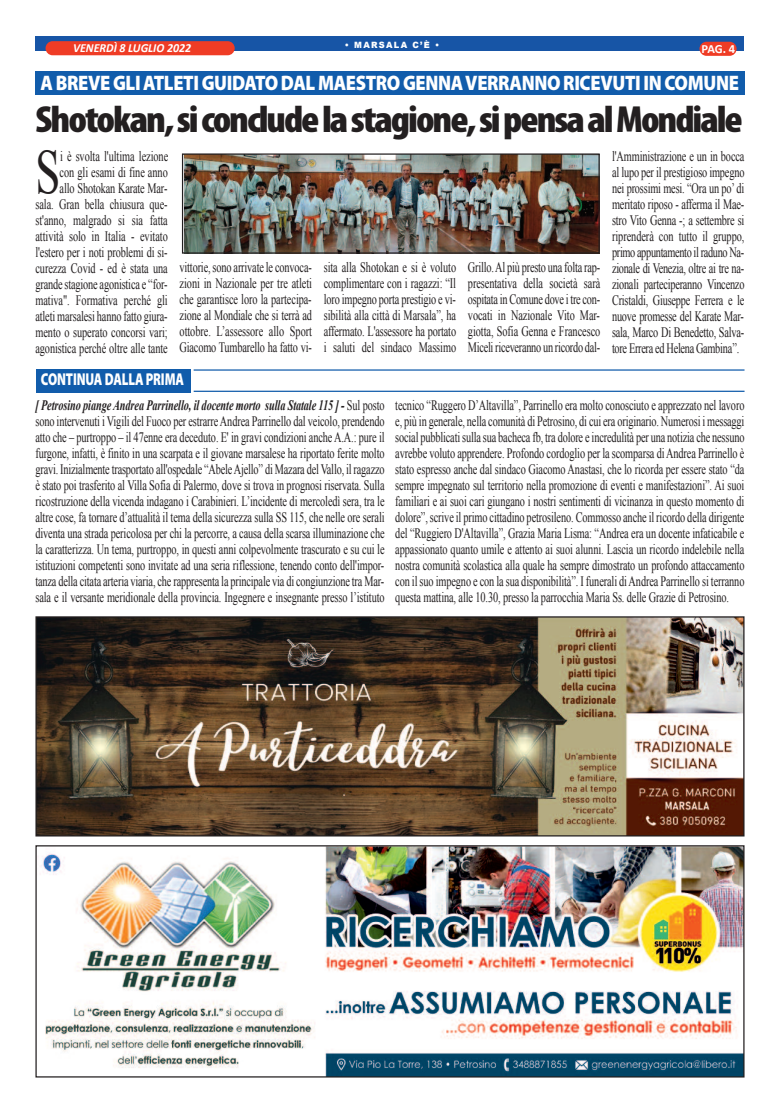
<style>
.page{position:relative;width:780px;height:1113px;background:#fff}
.page>*{position:absolute;margin:0;border:0;box-sizing:border-box;transform-origin:0 0}
.t1{font:62.62px "Times New Roman";color:#231f20;scale:.72 1}
.t2{font:900 condensed 37.88px "Myriad Pro";letter-spacing:-.05em;color:#231f20;scale:1.09 1}
.t3{font:900 21.12px "Myriad Pro";letter-spacing:-.02em;color:#fff;scale:.88 1}
.t4{font:900 17.25px "Myriad Pro";letter-spacing:-.01em;color:#fff;scale:.74 1}
.t5{font:14.38px/16px "Times New Roman";letter-spacing:-.01em;color:#231f20;text-align:justify;scale:.72 1}
.t6{font:700 12.5px "Calibri";color:#fff}
.t7{font:italic 700 12.38px "Calibri";color:#fff;scale:.96 1}
.t8{font:900 8.62px "Arial";letter-spacing:.15em;color:#fff;scale:.96 1}
.s1{font-weight:700;font-style:italic}
</style>
<div class="page">
<div style="left:35px;top:36px;width:709px;height:14px;background:#1755a6"></div>
<div style="left:699px;top:42px;width:37px;height:14px;background:#ef3c25;border-radius:7px"></div>
<div style="left:46px;top:41px;width:189px;height:14px;background:#ef3c25;border-radius:7px"></div>
<img style="left:40px;top:847px;width:702px;height:228px">
<div style="left:35px;top:845px;width:709px;height:232px;border:1px solid #231f20"></div>
<img style="left:37px;top:618px;width:705px;height:216px">
<div style="left:35px;top:616px;width:709px;height:220px;border:1px solid #231f20"></div>
<hr style="left:194px;top:369px;width:550px;height:2px;background:#115cab">
<hr style="left:194px;top:391px;width:550px;height:1px;background:#115cab">
<div style="left:36px;top:369px;width:154px;height:23px;background:#115cab"></div>
<div style="left:35px;top:71px;width:709px;height:24px;background:#115cab"></div>
<img style="left:185px;top:155px;width:412px;height:97px">
<div style="left:182px;top:153px;width:417px;height:101px;border:1px solid #231f20"></div>
<p class="t8" style="left:345px;top:39px;width:100px">• MARSALA C’È •</p>
<p class="t7" style="left:73px;top:43px;width:125px">VENERDÌ 8 LUGLIO 2022</p>
<p class="t6" style="left:701px;top:44px;width:35px">PAG. 4</p>
<h3 class="t3" style="left:41px;top:75px;width:795px">A BREVE GLI ATLETI GUIDATO DAL MAESTRO GENNAVERRANNO RICEVUTI IN COMUNE</h3>
<h2 class="t2" style="left:35px;top:106px;width:650px">Shotokan,siconcludelastagione,sipensaalMondiale</h2>
<h1 class="t1" style="left:35px;top:137px;width:36px">S</h1>
<p class="t5" style="left:35px;top:148px;width:186px;text-align:right">i è svolta l'ultima lezione<br>con gli esami di fine anno<br>allo Shotokan Karate Mar-<br>sala. Gran bella chiusura que&shy;st'anno, malgrado si sia fatta attività solo in Italia - evitato l'estero per i noti problemi di si&shy;curezza Covid - ed è stata una grande stagione agonistica e “for&shy;mativa". Formativa perché gli atleti marsalesi hanno fatto giura&shy;mento o superato concorsi vari; agonistica perché oltre alle tante</p>
<p class="t5" style="left:179px;top:259px;width:185px">vittorie, sono arrivate le convoca&shy;zioni in Nazionale per tre atleti che garantisce loro la partecipa&shy;zione al Mondiale che si terrà ad ottobre. L’assessore allo Sport Giacomo Tumbarello ha fatto vi-</p>
<p class="t5" style="left:324px;top:259px;width:185px">sita alla Shotokan e si è voluto complimentare con i ragazzi: “Il loro impegno porta prestigio e vi&shy;sibilità alla città di Marsala”, ha affermato. L'assessore ha portato i saluti del sindaco Massimo</p>
<p class="t5" style="left:468px;top:259px;width:185px">Grillo.Al più presto una folta rap&shy;presentativa della società sarà ospitata in Comune dove i tre con&shy;vocati in Nazionale Vito Mar&shy;giotta, Sofia Genna e Francesco Miceli riceveranno un ricordo dal-</p>
<p class="t4" style="left:41px;top:372px;width:195px">CONTINUA DALLA PRIMA</p>
<p class="t5" style="left:612px;top:148px;width:185px">l'Amministrazione e un in bocca al lupo per il prestigioso impegno nei prossimi mesi. “Ora un po’ di meritato riposo - afferma il Mae&shy;stro Vito Genna -; a settembre si riprenderà con tutto il gruppo, primo appuntamento il raduno Na&shy;zionale di Venezia, oltre ai tre na&shy;zionali parteciperanno Vincenzo Cristaldi, Giuseppe Ferrera e le nuove promesse del Karate Mar&shy;sala, Marco Di Benedetto, Salva&shy;tore Errera ed Helena Gambina”.</p>
<p class="t5" style="left:35px;top:397px;width:486px"><span class="s1">[ Petrosino piange Andrea Parrinello, il docente morto sulla Statale 115 ] -</span> Sul posto sono intervenuti i Vigili del Fuoco per estrarreAndrea Parrinello dal veicolo, prendendo atto che – purtroppo – il 47enne era deceduto. E' in gravi condizioni anche A.A.: pure il furgone, infatti, è finito in una scarpata e il giovane marsalese ha riportato ferite molto gravi. Inizialmente trasportato all'ospedale “AbeleAjello” di Mazara del Vallo, il ragazzo è stato poi trasferito al Villa Sofia di Palermo, dove si trova in prognosi riservata. Sulla ricostruzione della vicenda indagano i Carabinieri. L’incidente di mercoledì sera, tra le altre cose, fa tornare d’attualità il tema della sicurezza sulla SS 115, che nelle ore serali diventa una strada pericolosa per chi la percorre, a causa della scarsa illuminazione che la caratterizza. Un tema, purtroppo, in questi anni colpevolmente trascurato e su cui le istituzioni competenti sono invitate ad una seria riflessione, tenendo conto dell'impor&shy;tanza della citata arteria viaria, che rappresenta la principale via di congiunzione tra Mar&shy;sala e il versante meridionale della provincia. Ingegnere e insegnante presso l’istituto</p>
<p class="t5" style="left:395px;top:397px;width:486px">tecnico “Ruggero D’Altavilla”, Parrinello era molto conosciuto e apprezzato nel lavoro e, più in generale, nella comunità di Petrosino, di cui era originario. Numerosi i messaggi social pubblicati sulla sua bacheca fb, tra dolore e incredulità per una notizia che nessuno avrebbe voluto apprendere. Profondo cordoglio per la scomparsa di Andrea Parrinello è stato espresso anche dal sindaco Giacomo Anastasi, che lo ricorda per essere stato “da sempre impegnato sul territorio nella promozione di eventi e manifestazioni”. Ai suoi familiari e ai suoi cari giungano i nostri sentimenti di vicinanza in questo momento di dolore”, scrive il primo cittadino petrosileno. Commosso anche il ricordo della dirigente del “Ruggiero D'Altavilla”, Grazia Maria Lisma: “Andrea era un docente infaticabile e appassionato quanto umile e attento ai suoi alunni. Lascia un ricordo indelebile nella nostra comunità scolastica alla quale ha sempre dimostrato un profondo attaccamento con il suo impegno e con la sua disponibilità”. I funerali diAndrea Parrinello si terranno questa mattina, alle 10.30, presso la parrocchia Maria Ss. delle Grazie di Petrosino.</p>
</div>
